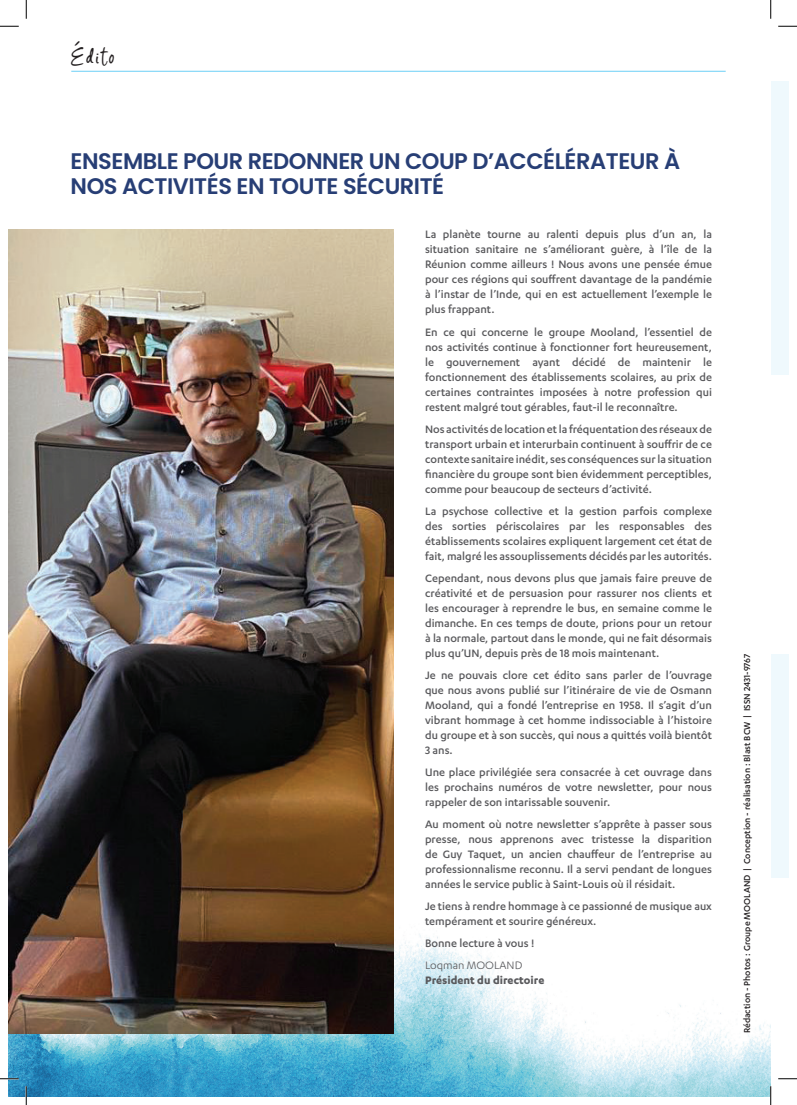
<style>
.page{position:relative;width:797px;height:1105px;background:#fff}
.page>*{position:absolute;margin:0;border:0;box-sizing:border-box;transform-origin:0 0}
.t1{font:30px "The Rambler";letter-spacing:.08em;color:#231f20}
.t2{font:600 22.5px/25px "Poppins";letter-spacing:-.02em;color:#273e75}
.t3{font:500 12.5px/15px "Karbon";color:#59595c;text-align:justify}
.t4{font:700 12.5px "Karbon";color:#59595c}
.t5{font:12.5px "Karbon";color:#59595c}
.t6{font:500 10px "Karbon";color:#231f20}
</style>
<div class="page">
<div style="left:770px;top:81px;width:18px;height:294px;background:#eff9fd"></div>
<img style="left:9px;top:934px;width:761px;height:162px">
<hr style="left:71px;top:71px;width:654px;height:1px;background:#6bcff6">
<img style="left:9px;top:230px;width:385px;height:803px">
<div style="left:770px;top:655px;width:18px;height:223px;background:#eff9fd"></div>
<svg style="left:0;top:25px;width:19px;height:2px"></svg>
<svg style="left:778px;top:25px;width:19px;height:2px"></svg>
<svg style="left:0;top:1078px;width:19px;height:1px"></svg>
<svg style="left:778px;top:1078px;width:19px;height:1px"></svg>
<svg style="left:25px;top:0;width:2px;height:19px"></svg>
<svg style="left:25px;top:1086px;width:2px;height:19px"></svg>
<svg style="left:770px;top:0;width:1px;height:19px"></svg>
<svg style="left:770px;top:1086px;width:1px;height:19px"></svg>
<h1 class="t1" style="left:71px;top:39px;width:45px">Édito</h1>
<h2 class="t2" style="left:71px;top:149px;width:611px">ENSEMBLE POUR REDONNER UN COUP D’ACCÉLÉRATEUR À<br>NOS ACTIVITÉS EN TOUTE SÉCURITÉ</h2>
<p class="t3" style="left:425px;top:227px;width:288px">La planète tourne au ralenti depuis plus d’un an, la situation sanitaire ne s’améliorant guère, à l’île de la Réunion comme ailleurs ! Nous avons une pensée émue pour ces régions qui souffrent davantage de la pandémie à l’instar de l’Inde, qui en est actuellement l’exemple le plus frappant.</p>
<p class="t3" style="left:425px;top:324px;width:288px">En ce qui concerne le groupe Mooland, l’essentiel de nos activités continue à fonctionner fort heureusement, le gouvernement ayant décidé de maintenir le fonctionnement des établissements scolaires, au prix de certaines contraintes imposées à notre profession qui restent malgré tout gérables, faut-il le reconnaître.</p>
<p class="t3" style="left:425px;top:421px;width:288px">Nos activités de location et la fréquentation des réseaux de transport urbain et interurbain continuent à souffrir de ce contexte sanitaire inédit, ses conséquences sur la situation financière du groupe sont bien évidemment perceptibles, comme pour beaucoup de secteurs d’activité.</p>
<p class="t3" style="left:425px;top:503px;width:288px">La psychose collective et la gestion parfois complexe des sorties périscolaires par les responsables des établissements scolaires expliquent largement cet état de fait, malgré les assouplissements décidés par les autorités.</p>
<p class="t3" style="left:425px;top:570px;width:288px">Cependant, nous devons plus que jamais faire preuve de créativité et de persuasion pour rassurer nos clients et les encourager à reprendre le bus, en semaine comme le dimanche. En ces temps de doute, prions pour un retour à la normale, partout dans le monde, qui ne fait désormais plus qu’UN, depuis près de 18 mois maintenant.</p>
<p class="t3" style="left:425px;top:667px;width:288px">Je ne pouvais clore cet édito sans parler de l’ouvrage que nous avons publié sur l’itinéraire de vie de Osmann Mooland, qui a fondé l’entreprise en 1958. Il s’agit d’un vibrant hommage à cet homme indissociable à l’histoire du groupe et à son succès, qui nous a quittés voilà bientôt 3 ans.</p>
<p class="t3" style="left:425px;top:764px;width:288px">Une place privilégiée sera consacrée à cet ouvrage dans les prochains numéros de votre newsletter, pour nous rappeler de son intarissable souvenir.</p>
<p class="t3" style="left:425px;top:816px;width:288px">Au moment où notre newsletter s’apprête à passer sous presse, nous apprenons avec tristesse la disparition de Guy Taquet, un ancien chauffeur de l’entreprise au professionnalisme reconnu. Il a servi pendant de longues années le service public à Saint-Louis où il résidait.</p>
<p class="t3" style="left:425px;top:898px;width:288px">Je tiens à rendre hommage à ce passionné de musique aux tempérament et sourire généreux.</p>
<p class="t3" style="left:425px;top:936px;width:111px">Bonne lecture à vous !</p>
<p class="t5" style="left:425px;top:959px;width:99px">Loqman MOOLAND</p>
<p class="t4" style="left:425px;top:973px;width:121px">Président du directoire</p>
<p class="t6" style="left:741px;top:1033px;width:381px;rotate:-90deg">Rédaction - Photos : Groupe MOOLAND | Conception - réalisation : Blast BCW | ISSN 2431-9767</p>
</div>
